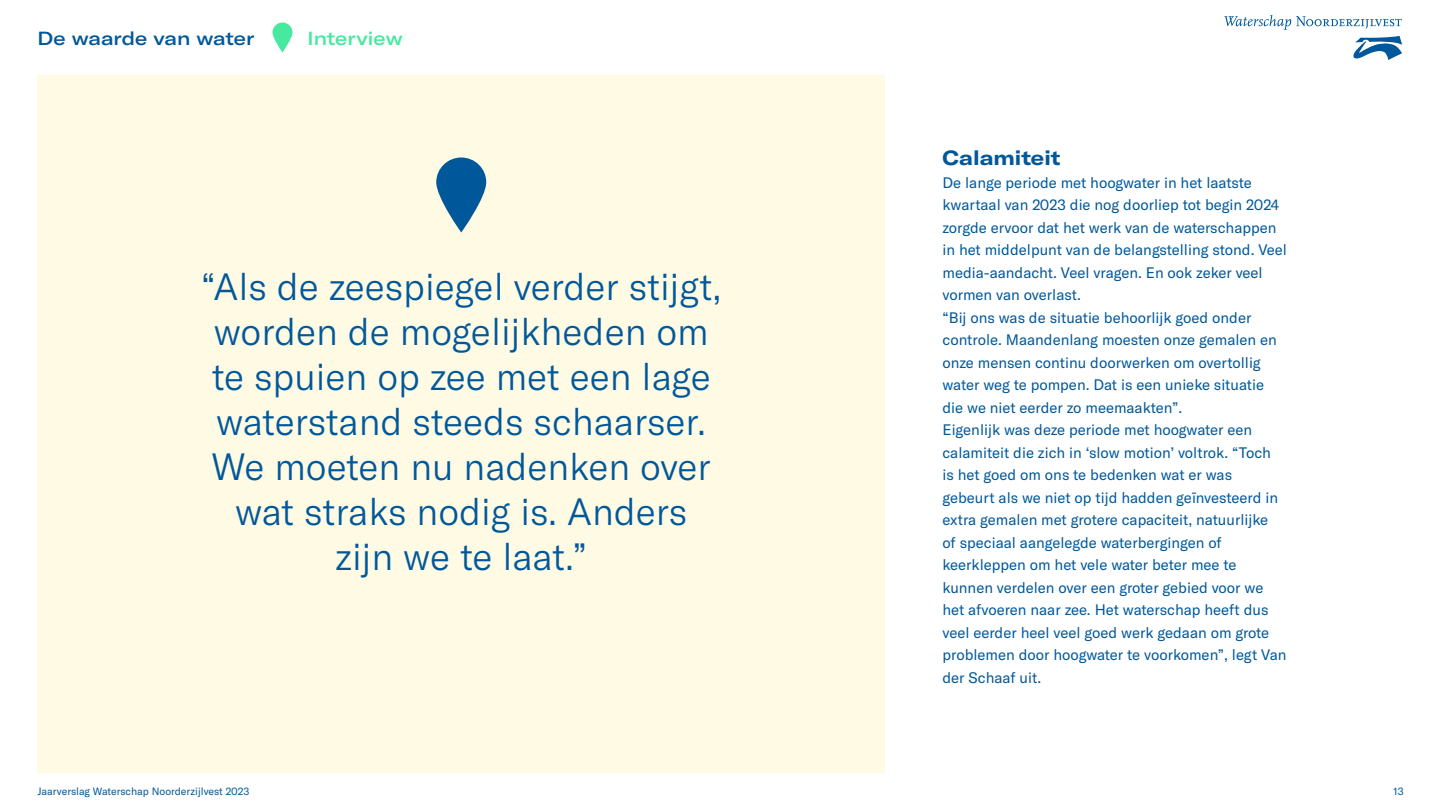
<style>
.page{position:relative;width:1440px;height:810px;background:#fff}
.page>*{position:absolute;margin:0;border:0;box-sizing:border-box;transform-origin:0 0}
.t1{font:300 37.5px/45px "GT America";color:#00589a;text-align:center}
.t2{font:700 expanded 20.25px "GT America";color:#00589a}
.t3{font:500 expanded 18.75px "GT America";letter-spacing:-.005em;color:#00589a}
.t4{font:500 expanded 18.75px "GT America";letter-spacing:.005em;color:#47e99f}
.t5{font:15px/22.5px "GT America";color:#00589a}
.t6{font:10.5px "GT America";color:#00589a}
</style>
<div class="page">
<div style="left:38px;top:75px;width:847px;height:697px;background:#fffae4"></div>
<svg style="left:1224px;top:15px;width:178px;height:15px"></svg>
<svg style="left:1353px;top:36px;width:49px;height:24px"></svg>
<svg style="left:273px;top:22px;width:19px;height:30px"></svg>
<svg style="left:436px;top:158px;width:50px;height:74px;fill:#00589a"></svg>
<p class="t3" style="left:38px;top:27px;width:218px">De waarde van water</p>
<p class="t4" style="left:308px;top:27px;width:97px">Interview</p>
<h1 class="t1" style="left:201px;top:264px;width:522px">“Als de zeespiegel verder stijgt, worden de mogelijkheden om te spuien op zee met een lage waterstand steeds schaarser.<br>We moeten nu nadenken over wat straks nodig is. Anders<br>zijn we te laat.”</h1>
<h2 class="t2" style="left:942px;top:145px;width:120px">Calamiteit</h2>
<p class="t5" style="left:942px;top:171px;width:346px">De lange periode met hoogwater in het laatste kwartaal van 2023 die nog doorliep tot begin 2024 zorgde ervoor dat het werk van de waterschappen in het middelpunt van de belangstelling stond. Veel media-aandacht. Veel vragen. En ook zeker veel vormen van overlast.<br>“Bij ons was de situatie behoorlijk goed onder controle. Maandenlang moesten onze gemalen en onze mensen continu doorwerken om overtollig water weg te pompen. Dat is een unieke situatie die we niet eerder zo meemaakten”.<br>Eigenlijk was deze periode met hoogwater een calamiteit die zich in ‘slow motion’ voltrok. “Toch<br>is het goed om ons te bedenken wat er was gebeurt als we niet op tijd hadden geïnvesteerd in extra gemalen met grotere capaciteit, natuurlijke<br>of speciaal aangelegde waterbergingen of keerkleppen om het vele water beter mee te kunnen verdelen over een groter gebied voor we het afvoeren naar zee. Het waterschap heeft dus veel eerder heel veel goed werk gedaan om grote problemen door hoogwater te voorkomen”, legt Van der Schaaf uit.</p>
<p class="t6" style="left:38px;top:786px;width:213px">Jaarverslag Waterschap Noorderzijlvest 2023</p>
<p class="t6" style="left:1394px;top:786px;width:12px">13</p>
</div>
